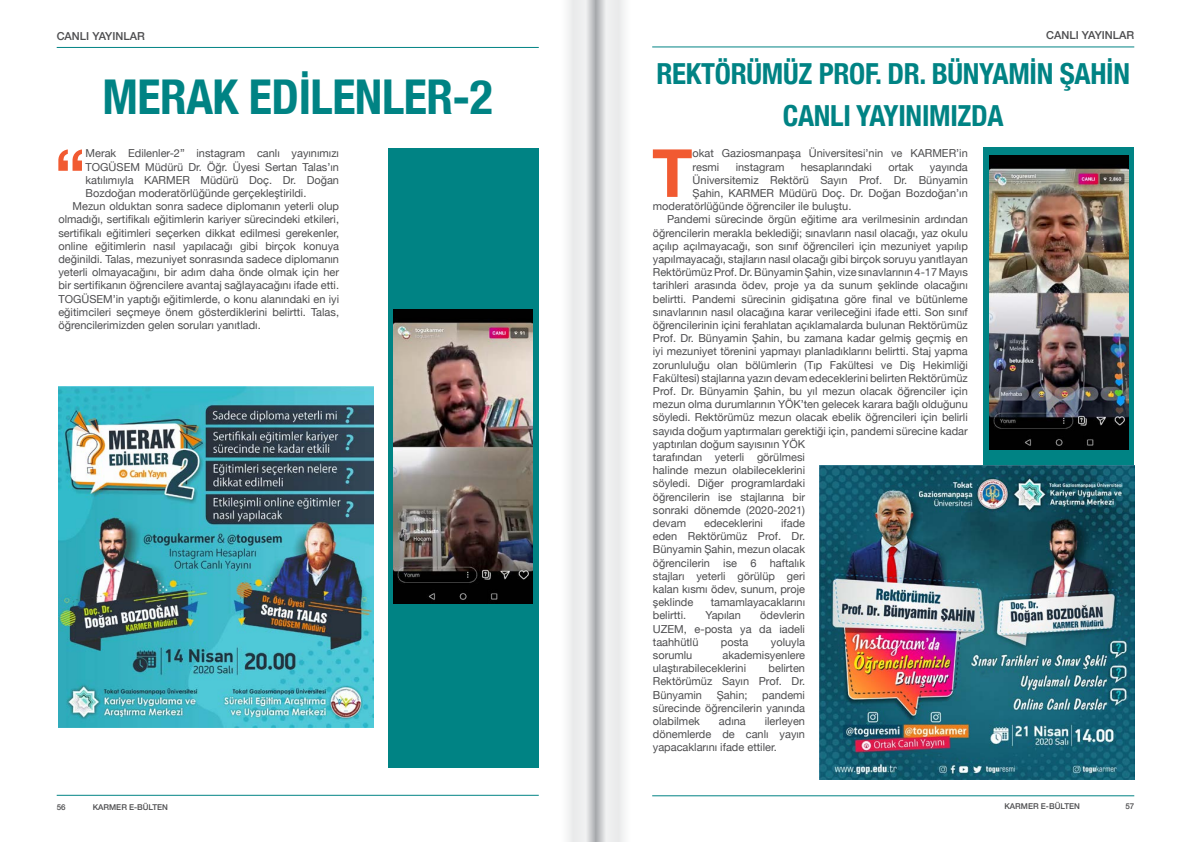
<style>
.page{position:relative;width:1191px;height:842px;background:#fff}
.page>*{position:absolute;margin:0;border:0;box-sizing:border-box;transform-origin:0 0}
.t1{font:700 66.5px "Helvetica Neue";color:#f15a31}
.t2{font:700 condensed 48px "Helvetica Neue";letter-spacing:-.01em;color:#008384}
.t3{font:700 condensed 29px/42px "Helvetica Neue";letter-spacing:-.01em;color:#008384;text-align:center}
.t4{font:11px/13.2px "Helvetica Neue";color:#4d4d4f;text-align:justify}
.t5{font:500 11px "Helvetica Neue";color:#4d4d4f}
.t6{font:500 8px "Helvetica Neue";color:#4d4d4f}
</style>
<div class="page">
<div style="left:388px;top:149px;width:150px;height:619px;background:#008384"></div>
<hr style="left:57px;top:795px;width:482px;height:1px;background:#008384">
<hr style="left:57px;top:47px;width:482px;height:1px;background:#008384">
<hr style="left:652px;top:795px;width:482px;height:1px;background:#008384">
<hr style="left:652px;top:47px;width:482px;height:1px;background:#008384">
<svg style="left:568px;top:0;width:27px;height:842px"></svg>
<svg style="left:595px;top:0;width:29px;height:842px"></svg>
<img style="left:58px;top:387px;width:315px;height:340px">
<img style="left:394px;top:310px;width:138px;height:293px">
<div style="left:983px;top:147px;width:150px;height:619px;background:#008384"></div>
<img style="left:989px;top:156px;width:139px;height:293px">
<img style="left:819px;top:465px;width:315px;height:315px">
<p class="t5" style="left:57px;top:27px;width:90px">CANLI YAYINLAR</p>
<h2 class="t2" style="left:102px;top:57px;width:392px">MERAK EDİLENLER-2</h2>
<h1 class="t1" style="left:55px;top:121px;width:32px">“</h1>
<p class="t4" style="left:86px;top:147px;width:255px">Merak Edilenler-2” instagram canlı yayınımızı</p>
<p class="t4" style="left:86px;top:161px;width:255px">TOGÜSEM Müdürü Dr. Öğr. Üyesi Sertan Talas’ın</p>
<p class="t4" style="left:86px;top:174px;width:255px">katılımıyla KARMER Müdürü Doç. Dr. Doğan</p>
<p class="t4" style="left:86px;top:187px;width:222px">Bozdoğan moderatörlüğünde gerçekleştirildi.</p>
<p class="t4" style="left:73px;top:200px;width:268px">Mezun olduktan sonra sadece diplomanın yeterli olup</p>
<p class="t4" style="left:58px;top:213px;width:282px">olmadığı, sertifikalı eğitimlerin kariyer sürecindeki etkileri,</p>
<p class="t4" style="left:58px;top:227px;width:282px">sertifikalı eğitimleri seçerken dikkat edilmesi gerekenler,</p>
<p class="t4" style="left:58px;top:240px;width:282px">online eğitimlerin nasıl yapılacağı gibi birçok konuya</p>
<p class="t4" style="left:58px;top:253px;width:282px">değinildi. Talas, mezuniyet sonrasında sadece diplomanın</p>
<p class="t4" style="left:58px;top:266px;width:282px">yeterli olmayacağını, bir adım daha önde olmak için her</p>
<p class="t4" style="left:58px;top:279px;width:282px">bir sertifikanın öğrencilere avantaj sağlayacağını ifade etti.</p>
<p class="t4" style="left:58px;top:293px;width:282px">TOGÜSEM’in yaptığı eğitimlerde, o konu alanındaki en iyi</p>
<p class="t4" style="left:58px;top:306px;width:282px">eğitimcileri seçmeye önem gösterdiklerini belirtti. Talas,</p>
<p class="t4" style="left:58px;top:319px;width:204px">öğrencilerimizden gelen soruları yanıtladı.</p>
<p class="t5" style="left:1046px;top:26px;width:90px">CANLI YAYINLAR</p>
<h3 class="t3" style="left:656px;top:51px;width:475px">REKTÖRÜMÜZ PROF. DR. BÜNYAMİN ŞAHİN<br>CANLI YAYINIMIZDA</h3>
<h1 class="t1" style="left:652px;top:121px;width:42px">T</h1>
<p class="t4" style="left:692px;top:147px;width:277px">okat Gaziosmanpaşa Üniversitesi’nin ve KARMER’in resmi</p>
<p class="t4" style="left:735px;top:161px;width:50px">instagram</p>
<p class="t4" style="left:801px;top:161px;width:73px">hesaplarındaki</p>
<p class="t4" style="left:888px;top:161px;width:27px">ortak</p>
<p class="t4" style="left:930px;top:161px;width:39px">yayında</p>
<p class="t4" style="left:692px;top:174px;width:277px">Üniversitemiz Rektörü Sayın Prof. Dr. Bünyamin</p>
<p class="t4" style="left:692px;top:187px;width:277px">Şahin, KARMER Müdürü Doç. Dr. Doğan Bozdoğan’ın</p>
<p class="t4" style="left:653px;top:200px;width:200px">moderatörlüğünde öğrenciler ile buluştu.</p>
<p class="t4" style="left:667px;top:213px;width:302px">Pandemi sürecinde örgün eğitime ara verilmesinin ardından</p>
<p class="t4" style="left:653px;top:227px;width:316px">öğrencilerin merakla beklediği; sınavların nasıl olacağı, yaz okulu</p>
<p class="t4" style="left:653px;top:240px;width:316px">açılıp açılmayacağı, son sınıf öğrencileri için mezuniyet yapılıp</p>
<p class="t4" style="left:653px;top:253px;width:316px">yapılmayacağı, stajların nasıl olacağı gibi birçok soruyu yanıtlayan</p>
<p class="t4" style="left:653px;top:266px;width:316px">Rektörümüz Prof. Dr. Bünyamin Şahin, vize sınavlarının 4-17 Mayıs</p>
<p class="t4" style="left:653px;top:279px;width:316px">tarihleri arasında ödev, proje ya da sunum şeklinde olacağını</p>
<p class="t4" style="left:653px;top:293px;width:316px">belirtti. Pandemi sürecinin gidişatına göre final ve bütünleme</p>
<p class="t4" style="left:653px;top:306px;width:316px">sınavlarının nasıl olacağına karar verileceğini ifade etti. Son sınıf</p>
<p class="t4" style="left:653px;top:319px;width:316px">öğrencilerinin içini ferahlatan açıklamalarda bulunan Rektörümüz</p>
<p class="t4" style="left:653px;top:332px;width:316px">Prof. Dr. Bünyamin Şahin, bu zamana kadar gelmiş geçmiş en</p>
<p class="t4" style="left:653px;top:345px;width:316px">iyi mezuniyet törenini yapmayı planladıklarını belirtti. Staj yapma</p>
<p class="t4" style="left:653px;top:359px;width:316px">zorunluluğu olan bölümlerin (Tıp Fakültesi ve Diş Hekimliği</p>
<p class="t4" style="left:653px;top:372px;width:316px">Fakültesi) stajlarına yazın devam edeceklerini belirten Rektörümüz</p>
<p class="t4" style="left:653px;top:385px;width:316px">Prof. Dr. Bünyamin Şahin, bu yıl mezun olacak öğrenciler için</p>
<p class="t4" style="left:653px;top:398px;width:316px">mezun olma durumlarının YÖK’ten gelecek karara bağlı olduğunu</p>
<p class="t4" style="left:653px;top:411px;width:316px">söyledi. Rektörümüz mezun olacak ebelik öğrencileri için belirli</p>
<p class="t4" style="left:653px;top:425px;width:316px">sayıda doğum yaptırmaları gerektiği için, pandemi sürecine kadar</p>
<p class="t4" style="left:653px;top:438px;width:154px">yaptırılan doğum sayısının YÖK</p>
<p class="t4" style="left:653px;top:451px;width:154px">tarafından yeterli görülmesi</p>
<p class="t4" style="left:653px;top:464px;width:154px">halinde mezun olabileceklerini</p>
<p class="t4" style="left:653px;top:477px;width:154px">söyledi. Diğer programlardaki</p>
<p class="t4" style="left:653px;top:491px;width:154px">öğrencilerin ise stajlarına bir</p>
<p class="t4" style="left:653px;top:504px;width:154px">sonraki dönemde (2020-2021)</p>
<p class="t4" style="left:653px;top:517px;width:35px">devam</p>
<p class="t4" style="left:704px;top:517px;width:60px">edeceklerini</p>
<p class="t4" style="left:653px;top:517px;width:154px;text-indent:128px">ifade eden Rektörümüz Prof. Dr.<br>Bünyamin Şahin, mezun olacak öğrencilerin ise 6 haftalık stajları yeterli görülüp geri kalan kısmı ödev, sunum, proje şeklinde</p>
<p class="t4" style="left:710px;top:596px;width:96px">tamamlayacaklarını</p>
<p class="t4" style="left:653px;top:609px;width:154px;text-indent:107px">ödevlerin UZEM, e-posta ya da iadeli taahhütlü</p>
<p class="t4" style="left:653px;top:609px;width:35px">belirtti.</p>
<p class="t4" style="left:705px;top:609px;width:37px">Yapılan</p>
<p class="t4" style="left:721px;top:636px;width:29px">posta</p>
<p class="t4" style="left:771px;top:636px;width:36px">yoluyla</p>
<p class="t4" style="left:653px;top:649px;width:41px">sorumlu</p>
<p class="t4" style="left:653px;top:649px;width:154px;text-indent:70px">akademisyenlere ulaştırabileceklerini</p>
<p class="t4" style="left:653px;top:662px;width:154px;text-indent:116px">belirten Rektörümüz Sayın Prof. Dr.<br>Bünyamin</p>
<p class="t4" style="left:716px;top:689px;width:32px">Şahin;</p>
<p class="t4" style="left:653px;top:689px;width:154px;text-indent:109px">pandemi sürecinde öğrencilerin yanında olabilmek</p>
<p class="t4" style="left:653px;top:715px;width:154px;text-indent:112px">ilerleyen dönemlerde de canlı yayın yapacaklarını ifade ettiler.</p>
<p class="t4" style="left:719px;top:715px;width:28px">adına</p>
<p class="t6" style="left:57px;top:801px;width:10px">56</p>
<p class="t6" style="left:93px;top:801px;width:77px">KARMER E-BÜLTEN</p>
<p class="t6" style="left:1004px;top:800px;width:77px">KARMER E-BÜLTEN</p>
<p class="t6" style="left:1125px;top:800px;width:10px">57</p>
</div>
